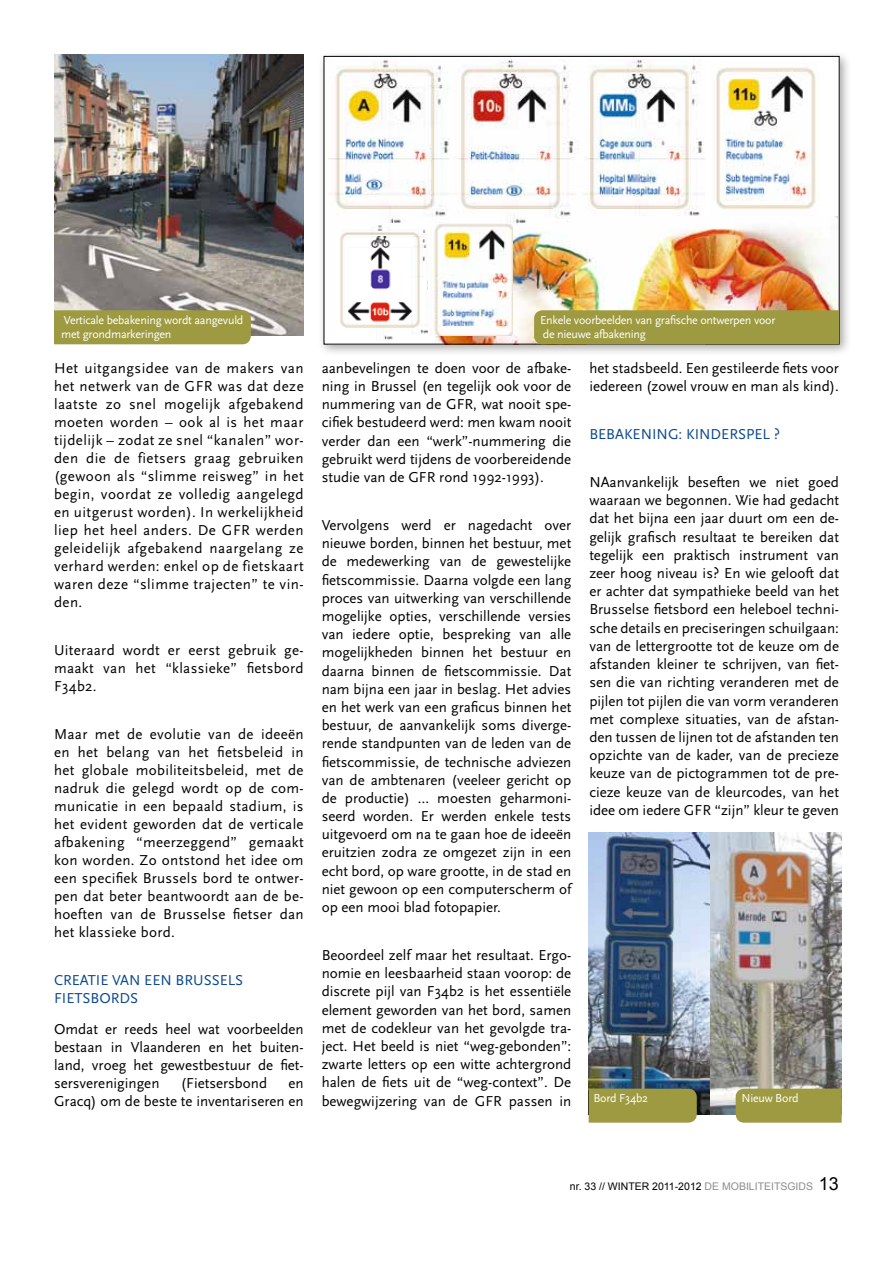
<style>
.page{position:relative;width:893px;height:1263px;background:#fff}
.page>*{position:absolute;margin:0;border:0;box-sizing:border-box;transform-origin:0 0}
.t1{font:15px/18.1px "Scala Sans";color:#000;text-align:justify}
.t2{font:15px/18px "Scala Sans";letter-spacing:.17em;color:#0b488e}
.t3{font:15px "Scala Sans";letter-spacing:.12em;color:#0b488e}
.t4{font:12px/14.4px "Scala Sans";letter-spacing:-.02em;color:#fff}
.t5{font:10.5px "Arial";color:#000}
.t6{font:10.5px "Arial";color:#8b8c8f}
.s1{color:#8b8c8f}
.s2{font-size:18px;color:#000}
</style>
<div class="page">
<img style="left:54px;top:54px;width:250px;height:282px">
<div style="left:54px;top:310px;width:197px;height:34px;background:#9e9a41"></div>
<div style="left:318px;top:50px;width:533px;height:306px;background:#000;opacity:.35"></div>
<div style="left:324px;top:56px;width:515px;height:288px;background:#fff"></div>
<img style="left:329px;top:59px;width:375px;height:283px">
<img style="left:716px;top:64px;width:100px;height:146px">
<img style="left:337px;top:223px;width:97px;height:119px">
<img style="left:429px;top:223px;width:84px;height:113px">
<img style="left:619px;top:216px;width:218px;height:94px">
<div style="left:534px;top:310px;width:305px;height:34px;background:#9e9a41"></div>
<img style="left:589px;top:833px;width:252px;height:281px">
<div style="left:736px;top:1089px;width:106px;height:34px;background:#9e9a41"></div>
<div style="left:589px;top:1089px;width:108px;height:34px;background:#9e9a41"></div>
<p class="t4" style="left:61px;top:313px;width:184px">Verticale bebakening wordt aangevuld met grondmarkeringen</p>
<p class="t4" style="left:540px;top:313px;width:237px">E nkele voorbeelden van grafische ontwerpen voor de nieuwe afbakening</p>
<p class="t1" style="left:54px;top:359px;width:251px">Het uitgangsidee van de makers van het netwerk van de GFR was dat deze laatste zo snel mogelijk afgebakend moeten worden – ook al is het maar tijdelijk – zodat ze snel “kanalen” wor&shy;den die de fietsers graag gebruiken (gewoon als “slimme reisweg” in het begin, voordat ze volledig aangelegd en uitgerust worden). I n werkelijkheid liep het heel anders. De GFR werden geleidelijk afgebakend naargelang ze verhard werden: enkel op de fietskaart waren deze “slimme trajecten” te vin&shy;den.</p>
<p class="t1" style="left:54px;top:641px;width:251px">U iteraard wordt er eerst gebruik ge&shy;maakt van het “klassieke” fietsbord F34b2.</p>
<p class="t1" style="left:54px;top:725px;width:251px">M aar met de evolutie van de ideeën en het belang van het fietsbeleid in het globale mobiliteitsbeleid, met de nadruk die gelegd wordt op de com&shy;municatie in een bepaald stadium, is het evident geworden dat de verticale afbakening “meerzeggend” gemaakt kon worden. Zo ontstond het idee om een specifiek Brussels bord te ontwer&shy;pen dat beter beantwoordt aan de be&shy;hoeften van de Brusselse fietser dan het klassieke bord.</p>
<p class="t2" style="left:54px;top:971px;width:191px">Creatie van een Brussels fietsbords</p>
<p class="t1" style="left:54px;top:1020px;width:251px">Omdat er reeds heel wat voorbeelden bestaan in Vlaanderen en het buiten&shy;land, vroeg het gewestbestuur de fiet&shy;sersverenigingen</p>
<p class="t1" style="left:181px;top:1074px;width:88px">(Fietsersbond</p>
<p class="t1" style="left:54px;top:1074px;width:251px;text-align:right">en<br>Gracq) om de beste te inventariseren en</p>
<p class="t1" style="left:322px;top:359px;width:251px">aanbevelingen te doen voor de afbake&shy;ning in Brussel (en tegelijk ook voor de nummering van de GFR, wat nooit spe&shy;cifiek bestudeerd werd: men kwam nooit verder dan een “werk”-nummering die gebruikt werd tijdens de voorbereidende studie van de GFR rond 1992-1993).</p>
<p class="t1" style="left:322px;top:516px;width:251px">Vervolgens werd er nagedacht over nieuwe borden, binnen het bestuur, met de medewerking van de gewestelijke fietscommissie. Daarna volgde een lang proces van uitwerking van verschillende mogelijke opties, verschillende versies van iedere optie, bespreking van alle mogelijkheden binnen het bestuur en daarna binnen de fietscommissie. Dat nam bijna een jaar in beslag. H et advies en het werk van een graficus binnen het bestuur, de aanvankelijk soms diverge&shy;rende standpunten van de leden van de fietscommissie, de technische adviezen van de ambtenaren (veeleer gericht op de productie) … moesten geharmoni&shy;seerd worden. Er werden enkele tests uitgevoerd om na te gaan hoe de ideeën eruitzien zodra ze omgezet zijn in een echt bord, op ware grootte, in de stad en niet gewoon op een computerscherm of op een mooi blad fotopapier.</p>
<p class="t1" style="left:322px;top:946px;width:251px">Beoordeel zelf maar het resultaat. E rgo&shy;nomie en leesbaarheid staan voorop: de discrete pijl van F34b2 is het essentiële element geworden van het bord, samen met de codekleur van het gevolgde tra&shy;ject. H et beeld is niet “weg-gebonden”: zwarte letters op een witte achtergrond halen de fiets uit de “weg-context”. De bewegwijzering van de GFR passen in</p>
<p class="t1" style="left:589px;top:359px;width:251px">het stadsbeeld. Een gestileerde fiets voor iedereen (zowel vrouw en man als kind).</p>
<p class="t3" style="left:589px;top:426px;width:192px">Bebakening: kinderspel ?</p>
<p class="t1" style="left:589px;top:473px;width:251px">NAanvankelijk beseften we niet goed waaraan we begonnen. Wie had gedacht dat het bijna een jaar duurt om een de&shy;gelijk grafisch resultaat te bereiken dat tegelijk een praktisch instrument van zeer hoog niveau is? E n wie gelooft dat er achter dat sympathieke beeld van het Brusselse fietsbord een heleboel techni&shy;sche details en preciseringen schuilgaan: van de lettergrootte tot de keuze om de afstanden kleiner te schrijven, van fiet&shy;sen die van richting veranderen met de pijlen tot pijlen die van vorm veranderen met complexe situaties, van de afstan&shy;den tussen de lijnen tot de afstanden ten opzichte van de kader, van de precieze keuze van de pictogrammen tot de pre&shy;cieze keuze van de kleurcodes, van het idee om iedere GFR “zijn” kleur te geven</p>
<p class="t4" style="left:593px;top:1091px;width:56px">Bord F34b2</p>
<p class="t4" style="left:741px;top:1091px;width:59px">N ieuw Bord</p>
<p class="t5" style="left:570px;top:1180px;width:183px">NR. 33 // WINTER 2011-2012 <span class="s1">DE MOBILITEITS</span></p>
<p class="t6" style="left:787px;top:1180px;width:53px">GIDS <span class="s2">13</span></p>
</div>
